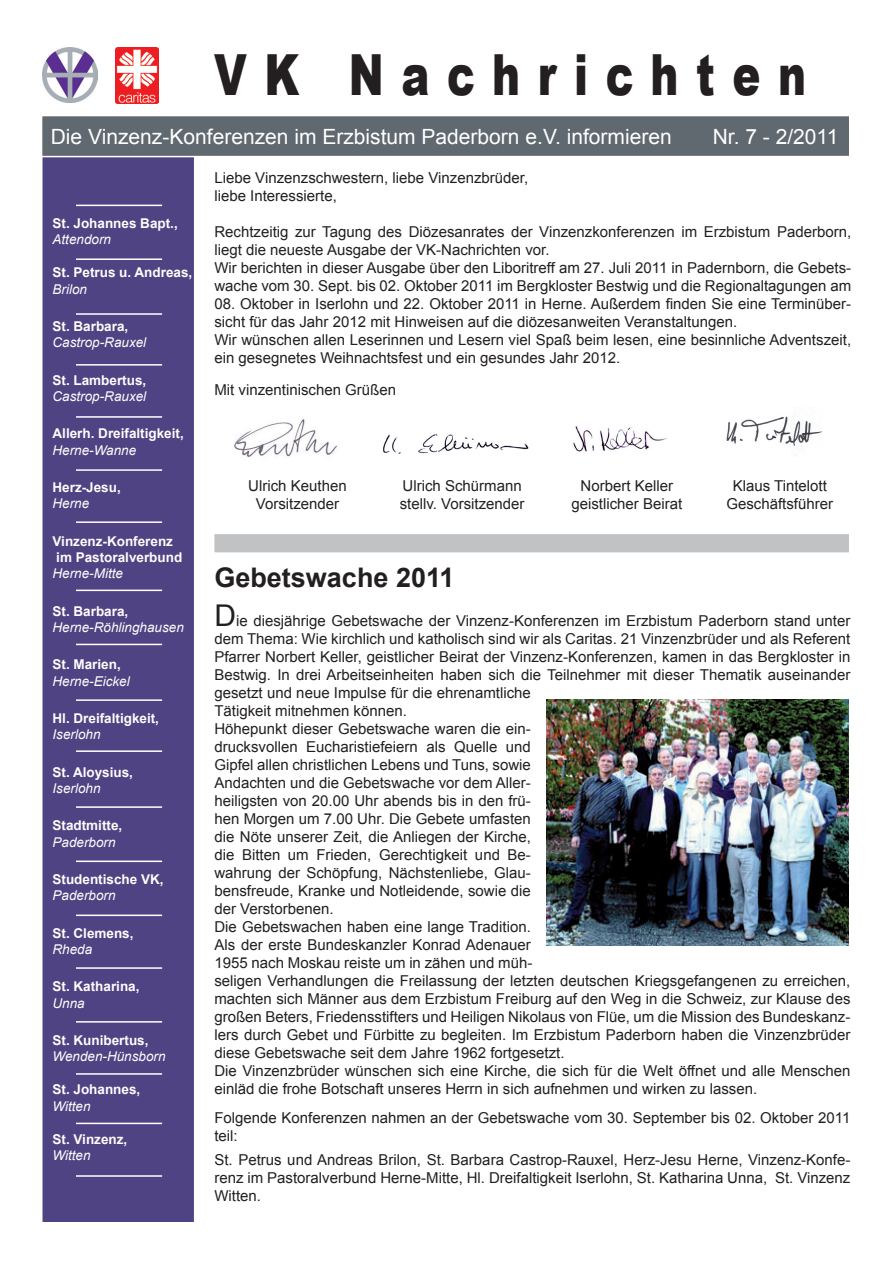
<style>
.page{position:relative;width:893px;height:1263px;background:#fff}
.page>*{position:absolute;margin:0;border:0;box-sizing:border-box;transform-origin:0 0}
.t1{font:900 56.7px "Arial";letter-spacing:.42em;color:#231f20;scale:.74 1}
.t2{font:700 27px "Arial";color:#231f20}
.t3{font:21px "Arial";color:#fff}
.t4{font:15px/18px "Arial";color:#231f20}
.t5{font:700 13.5px/16.2px "Arial";color:#fdfdfd}
.t6{font:italic 13.5px "Arial";color:#fdfdfd}
.s1{font-size:30px}
</style>
<div class="page">
<div style="left:42px;top:116px;width:808px;height:41px;background:#5f696f"></div>
<div style="left:41px;top:115px;width:809px;height:42px;border:2px solid #fff"></div>
<img style="left:43px;top:47px;width:54px;height:55px">
<img style="left:116px;top:48px;width:42px;height:56px">
<div style="left:43px;top:158px;width:150px;height:1063px;background:#4f4383"></div>
<div style="left:43px;top:157px;width:151px;height:1065px;border:2px solid #4f4383"></div>
<hr style="left:76px;top:205px;width:86px;height:1px;background:#fff">
<hr style="left:76px;top:258px;width:86px;height:2px;background:#fff">
<img style="left:383px;top:434px;width:146px;height:20px">
<img style="left:726px;top:416px;width:96px;height:39px">
<img style="left:573px;top:426px;width:94px;height:26px">
<hr style="left:76px;top:313px;width:86px;height:2px;background:#fff">
<hr style="left:76px;top:364px;width:86px;height:2px;background:#fff">
<hr style="left:76px;top:416px;width:86px;height:2px;background:#fff">
<hr style="left:76px;top:590px;width:86px;height:1px;background:#fff">
<hr style="left:76px;top:699px;width:86px;height:2px;background:#fff">
<hr style="left:76px;top:750px;width:86px;height:2px;background:#fff">
<hr style="left:76px;top:806px;width:86px;height:2px;background:#fff">
<hr style="left:76px;top:521px;width:86px;height:2px;background:#fff">
<hr style="left:76px;top:469px;width:86px;height:2px;background:#fff">
<hr style="left:76px;top:644px;width:86px;height:1px;background:#fff">
<hr style="left:76px;top:860px;width:86px;height:2px;background:#fff">
<hr style="left:76px;top:914px;width:86px;height:2px;background:#fff">
<hr style="left:76px;top:967px;width:86px;height:2px;background:#fff">
<hr style="left:76px;top:1021px;width:86px;height:1px;background:#fff">
<hr style="left:76px;top:1073px;width:86px;height:2px;background:#fff">
<hr style="left:76px;top:1123px;width:86px;height:1px;background:#fff">
<hr style="left:76px;top:1175px;width:86px;height:2px;background:#fff">
<img style="left:234px;top:419px;width:103px;height:38px">
<div style="left:214px;top:533px;width:636px;height:20px;background:#c1c2c4"></div>
<div style="left:213px;top:533px;width:637px;height:21px;border:2px solid #fff"></div>
<img style="left:547px;top:699px;width:302px;height:246px">
<h1 class="t1" style="left:214px;top:33px;width:801px">VK Nachrichten</h1>
<h3 class="t3" style="left:51px;top:123px;width:622px">Die Vinzenz-Konferenzen im Erzbistum Paderborn e.V. informieren</h3>
<h3 class="t3" style="left:713px;top:123px;width:127px">Nr. 7 - 2/2011</h3>
<p class="t5" style="left:53px;top:216px;width:127px">St. Johannes Bapt.,</p>
<p class="t6" style="left:53px;top:231px;width:60px">Attendorn</p>
<p class="t5" style="left:53px;top:265px;width:141px">St. Petrus u. Andreas,</p>
<p class="t6" style="left:53px;top:280px;width:36px">Brilon</p>
<p class="t5" style="left:53px;top:319px;width:77px">St. Barbara,</p>
<p class="t6" style="left:53px;top:334px;width:95px">Castrop-Rauxel</p>
<p class="t5" style="left:53px;top:372px;width:95px">St. Lambertus,</p>
<p class="t6" style="left:53px;top:387px;width:95px">Castrop-Rauxel</p>
<p class="t5" style="left:53px;top:426px;width:133px">Allerh. Dreifaltigkeit,</p>
<p class="t6" style="left:53px;top:441px;width:85px">Herne-Wanne</p>
<p class="t5" style="left:53px;top:480px;width:70px">Herz-Jesu,</p>
<p class="t6" style="left:53px;top:495px;width:38px">Herne</p>
<p class="t5" style="left:53px;top:533px;width:131px">Vinzenz-Konferenz im Pastoralverbund</p>
<p class="t6" style="left:53px;top:565px;width:72px">Herne-Mitte</p>
<p class="t5" style="left:53px;top:603px;width:77px">St. Barbara,</p>
<p class="t6" style="left:53px;top:618px;width:133px">Herne-Röhlinghausen</p>
<p class="t5" style="left:53px;top:657px;width:70px">St. Marien,</p>
<p class="t6" style="left:53px;top:672px;width:79px">Herne-Eickel</p>
<p class="t5" style="left:53px;top:711px;width:108px">Hl. Dreifaltigkeit,</p>
<p class="t6" style="left:53px;top:726px;width:50px">Iserlohn</p>
<p class="t5" style="left:53px;top:764px;width:82px">St. Aloysius,</p>
<p class="t6" style="left:53px;top:779px;width:50px">Iserlohn</p>
<p class="t5" style="left:53px;top:818px;width:71px">Stadtmitte,</p>
<p class="t6" style="left:53px;top:833px;width:65px">Paderborn</p>
<p class="t5" style="left:53px;top:871px;width:113px">Studentische VK,</p>
<p class="t6" style="left:53px;top:887px;width:65px">Paderborn</p>
<p class="t5" style="left:53px;top:925px;width:83px">St. Clemens,</p>
<p class="t6" style="left:53px;top:940px;width:41px">Rheda</p>
<p class="t5" style="left:53px;top:979px;width:89px">St. Katharina,</p>
<p class="t6" style="left:53px;top:994px;width:34px">Unna</p>
<p class="t5" style="left:53px;top:1032px;width:98px">St. Kunibertus,</p>
<p class="t6" style="left:53px;top:1048px;width:115px">Wenden-Hünsborn</p>
<p class="t5" style="left:53px;top:1082px;width:89px">St. Johannes,</p>
<p class="t6" style="left:53px;top:1097px;width:40px">Witten</p>
<p class="t5" style="left:53px;top:1131px;width:76px">St. Vinzenz,</p>
<p class="t6" style="left:53px;top:1146px;width:40px">Witten</p>
<p class="t4" style="left:214px;top:169px;width:315px">Liebe Vinzenzschwestern, liebe Vinzenzbrüder, liebe Interessierte,</p>
<p class="t4" style="left:214px;top:223px;width:638px">Rechtzeitig zur Tagung des Diözesanrates der Vinzenzkonferenzen im Erzbistum Paderborn, liegt die neueste Ausgabe der VK-Nachrichten vor.<br>Wir berichten in dieser Ausgabe über den Liboritreff am 27. Juli 2011 in Padernborn, die Gebets&shy;wache vom 30. Sept. bis 02. Oktober 2011 im Bergkloster Bestwig und die Regionaltagungen am</p>
<p class="t4" style="left:214px;top:295px;width:638px">08. Oktober in Iserlohn und 22. Oktober 2011 in Herne. Außerdem finden Sie eine Terminüber&shy;sicht für das Jahr 2012 mit Hinweisen auf die diözesanweiten Veranstaltungen.<br>Wir wünschen allen Leserinnen und Lesern viel Spaß beim lesen, eine besinnliche Adventszeit, ein gesegnetes Weihnachtsfest und ein gesundes Jahr 2012.</p>
<p class="t4" style="left:214px;top:381px;width:183px">Mit vinzentinischen Grüßen</p>
<p class="t4" style="left:248px;top:477px;width:100px;text-align:center">Ulrich Keuthen<br>Vorsitzender</p>
<p class="t4" style="left:400px;top:477px;width:126px">Ulrich Schürmann stellv. Vorsitzender</p>
<p class="t4" style="left:571px;top:477px;width:112px;text-align:center">Norbert Keller geistlicher Beirat</p>
<p class="t4" style="left:726px;top:477px;width:108px;text-align:center">Klaus Tintelott<br>Geschäftsführer</p>
<h2 class="t2" style="left:214px;top:560px;width:242px">Gebetswache 2011</h2>
<p class="t4" style="left:214px;top:612px;width:638px"><span class="s1">D</span>ie diesjährige Gebetswache der Vinzenz-Konferenzen im Erzbistum Paderborn stand unter dem Thema: Wie kirchlich und katholisch sind wir als Caritas. 21 Vinzenzbrüder und als Referent Pfarrer Norbert Keller, geistlicher Beirat der Vinzenz-Konferenzen, kamen in das Bergkloster in Bestwig. In drei Arbeitseinheiten haben sich die Teilnehmer mit dieser Thematik auseinander gesetzt und neue Impulse für die ehrenamtliche<br>Tätigkeit mitnehmen können.<br>Höhepunkt dieser Gebetswache waren die ein-<br>drucksvollen Eucharistiefeiern als Quelle und<br>Gipfel allen christlichen Lebens und Tuns, sowie<br>Andachten und die Gebetswache vor dem Aller-<br>heiligsten von 20.00 Uhr abends bis in den frü-<br>hen Morgen um 7.00 Uhr. Die Gebete umfasten<br>die Nöte unserer Zeit, die Anliegen der Kirche,<br>die Bitten um Frieden, Gerechtigkeit und Be-<br>wahrung der Schöpfung, Nächstenliebe, Glau-<br>bensfreude, Kranke und Notleidende, sowie die<br>der Verstorbenen.<br>Die Gebetswachen haben eine lange Tradition.<br>Als der erste Bundeskanzler Konrad Adenauer<br>1955 nach Moskau reiste um in zähen und müh-<br>seligen Verhandlungen die Freilassung der letzten deutschen Kriegsgefangenen zu erreichen, machten sich Männer aus dem Erzbistum Freiburg auf den Weg in die Schweiz, zur Klause des großen Beters, Friedensstifters und Heiligen Nikolaus von Flüe, um die Mission des Bundeskanz&shy;lers durch Gebet und Fürbitte zu begleiten. Im Erzbistum Paderborn haben die Vinzenzbrüder diese Gebetswache seit dem Jahre 1962 fortgesetzt.<br>Die Vinzenzbrüder wünschen sich eine Kirche, die sich für die Welt öffnet und alle Menschen einläd die frohe Botschaft unseres Herrn in sich aufnehmen und wirken zu lassen.</p>
<p class="t4" style="left:214px;top:1109px;width:637px">Folgende Konferenzen nahmen an der Gebetswache vom 30. September bis 02. Oktober 2011 teil:</p>
<p class="t4" style="left:214px;top:1151px;width:638px;text-align:justify">St. Petrus und Andreas Brilon, St. Barbara Castrop-Rauxel, Herz-Jesu Herne, Vinzenz-Konfe&shy;renz im Pastoralverbund Herne-Mitte, Hl. Dreifaltigkeit Iserlohn, St. Katharina Unna, St. Vinzenz Witten.</p>
</div>
